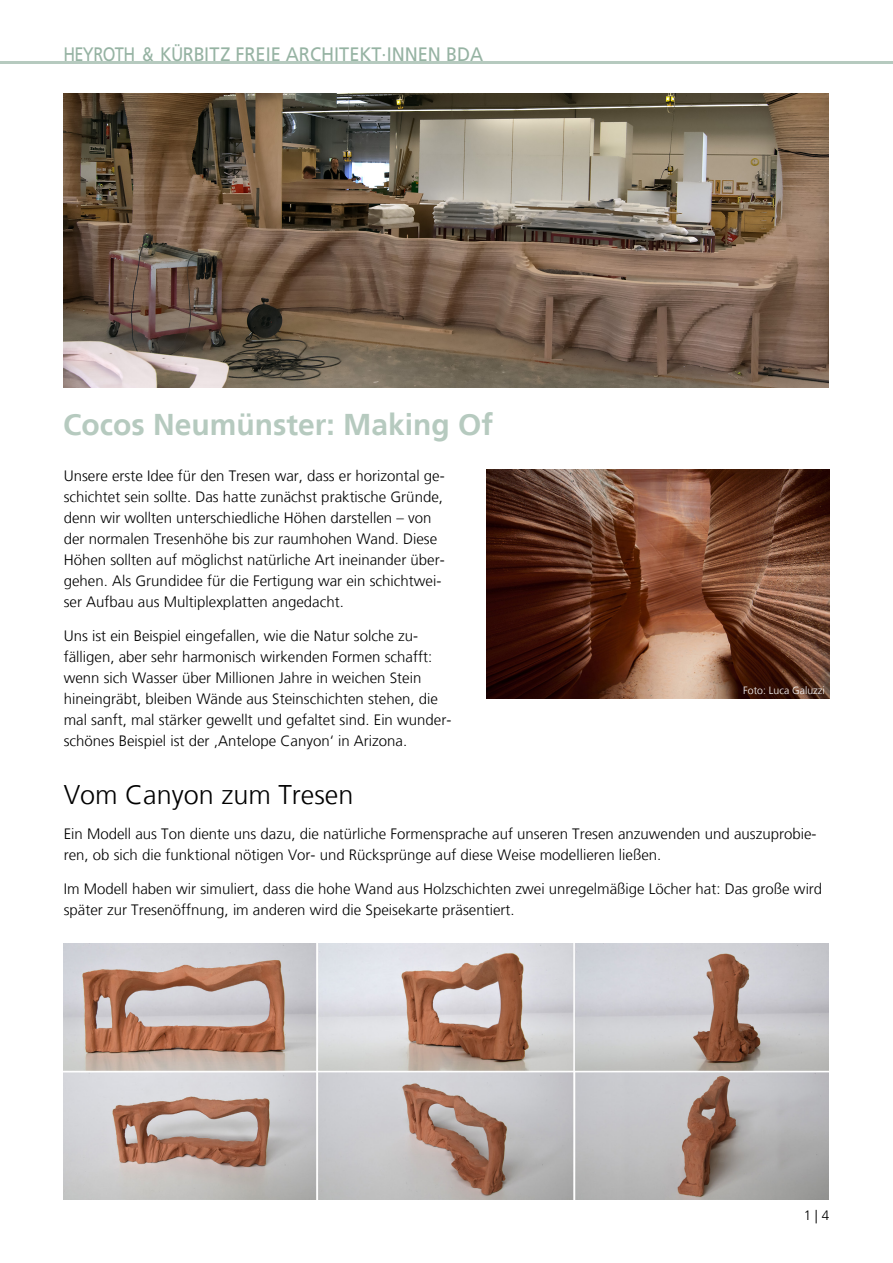
<style>
.page{position:relative;width:893px;height:1263px;background:#fff}
.page>*{position:absolute;margin:0;border:0;box-sizing:border-box;transform-origin:0 0}
.t1{font:700 30px "Frutiger TT";color:#b6cabf}
.t2{font:300 27px "Frutiger TT";color:#000}
.t3{font:19.5px "Frutiger LT Pro";color:#96b3a3;scale:.84 1}
.t4{font:300 15px/21px "Frutiger TT";color:#000}
.t5{font:300 13.5px "Frutiger TT";color:#000}
.t6{font:300 10.5px "Frutiger TT";color:#fff}
</style>
<div class="page">
<hr style="left:0;top:61px;width:893px;height:3px;background:#b6cabf">
<img style="left:486px;top:470px;width:343px;height:229px">
<img style="left:64px;top:944px;width:764px;height:255px">
<img style="left:64px;top:94px;width:764px;height:294px">
<h3 class="t3" style="left:63px;top:43px;width:501px">HEYROTH &amp; KÜRBITZ FREIE ARCHITEKT·INNEN BDA</h3>
<p class="t1" style="left:63px;top:407px;width:432px">Cocos Neumünster: Making Of</p>
<p class="t4" style="left:64px;top:466px;width:382px">Unsere erste Idee für den Tresen war, dass er horizontal ge&shy;schichtet sein sollte. Das hatte zunächst praktische Gründe, denn wir wollten unterschiedliche Höhen darstellen – von der normalen Tresenhöhe bis zur raumhohen Wand. Diese Höhen sollten auf möglichst natürliche Art ineinander über&shy;gehen. Als Grundidee für die Fertigung war ein schichtwei&shy;ser Aufbau aus Multiplexplatten angedacht.</p>
<p class="t4" style="left:64px;top:625px;width:389px">Uns ist ein Beispiel eingefallen, wie die Natur solche zu&shy;fälligen, aber sehr harmonisch wirkenden Formen schafft: wenn sich Wasser über Millionen Jahre in weichen Stein hineingräbt, bleiben Wände aus Steinschichten stehen, die mal sanft, mal stärker gewellt und gefaltet sind. Ein wunder&shy;schönes Beispiel ist der ‚Antelope Canyon‘ in Arizona.</p>
<p class="t2" style="left:64px;top:779px;width:291px">Vom Canyon zum Tresen</p>
<p class="t6" style="left:743px;top:684px;width:83px">Foto: Luca Galuzzi</p>
<p class="t4" style="left:64px;top:824px;width:754px">Ein Modell aus Ton diente uns dazu, die natürliche Formensprache auf unseren Tresen anzuwenden und auszuprobie&shy;ren, ob sich die funktional nötigen Vor- und Rücksprünge auf diese Weise modellieren ließen.</p>
<p class="t4" style="left:64px;top:879px;width:760px">Im Modell haben wir simuliert, dass die hohe Wand aus Holzschichten zwei unregelmäßige Löcher hat: Das große wird später zur Tresenöffnung, im anderen wird die Speisekarte präsentiert.</p>
<p class="t5" style="left:804px;top:1208px;width:27px">1 | 4</p>
</div>
